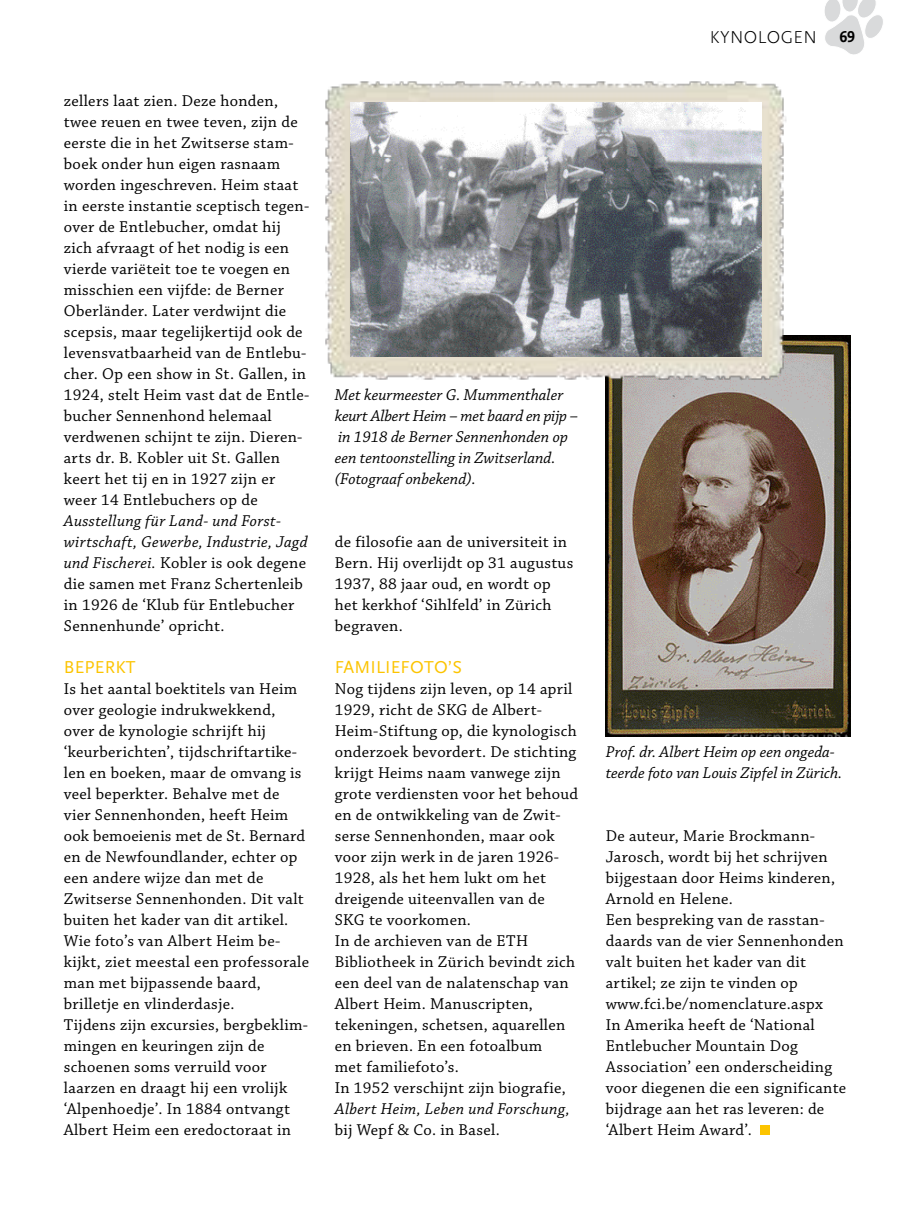
<style>
.page{position:relative;width:915px;height:1212px;background:#fff}
.page>*{position:absolute;margin:0;border:0;box-sizing:border-box;transform-origin:0 0}
.t1{font:18px "Scala Sans Pro";letter-spacing:.01em;color:#fcc400}
.t2{font:300 18px "Scala Sans Pro";letter-spacing:.02em;color:#000}
.t3{font:16.5px/21px "Chaparral Pro";letter-spacing:.02em;color:#000}
.t4{font:italic 16.5px/21px "Chaparral Pro";color:#000}
.t5{font:italic 16.5px "Chaparral Pro";letter-spacing:.02em;color:#000}
.t6{font:700 16.5px "Scala Sans Pro";color:#000;scale:.95 1}
.s1{font-style:italic}
</style>
<div class="page">
<svg style="left:824px;top:0;width:59px;height:55px"></svg>
<img style="left:605px;top:335px;width:245px;height:401px">
<img style="left:325px;top:81px;width:471px;height:311px">
<img style="left:350px;top:103px;width:411px;height:253px">
<div style="left:760px;top:1125px;width:9px;height:10px;background:#fcc400"></div>
<p class="t3" style="left:64px;top:90px;width:247px">zellers laat zien. Deze honden, twee reuen en twee teven, zijn de eerste die in het Zwitserse stam&shy;boek onder hun eigen rasnaam worden ingeschreven. Heim staat in eerste instantie sceptisch tegen&shy;over de Entlebucher, omdat hij zich afvraagt of het nodig is een vierde variëteit toe te voegen en misschien een vijfde: de Berner<br>Oberländer. Later verdwijnt die scepsis, maar tegelijkertijd ook de levensvatbaarheid van de Entlebu&shy;cher. Op een show in St. Gallen, in<br>1924, stelt Heim vast dat de Entle&shy;bucher Sennenhond helemaal verdwenen schijnt te zijn. Dieren&shy;arts dr. B. Kobler uit St. Gallen keert het tij en in 1927 zijn er weer 14 Entlebuchers op de</p>
<p class="t3" style="left:64px;top:511px;width:245px"><span class="s1">Ausstellung für Land- und Forst&shy;wirtschaft, Gewerbe, Industrie, Jagd und Fischerei.</span> Kobler is ook degene die samen met Franz Schertenleib in 1926 de ‘Klub für Entlebucher<br>Sennenhunde’ opricht.</p>
<p class="t1" style="left:64px;top:656px;width:73px">BEPERKT</p>
<p class="t3" style="left:64px;top:678px;width:247px">Is het aantal boektitels van Heim over geologie indrukwekkend, over de kynologie schrijft hij ‘keurberichten’, tijdschriftartike&shy;len en boeken, maar de omvang is veel beperkter. Behalve met de vier Sennenhonden, heeft Heim ook bemoeienis met de St. Bernard en de Newfoundlander, echter op een andere wijze dan met de<br>Zwitserse Sennenhonden. Dit valt buiten het kader van dit artikel.<br>Wie foto’s van Albert Heim be&shy;kijkt, ziet meestal een professorale man met bijpassende baard, brilletje en vlinderdasje.<br>Tijdens zijn excursies, bergbeklim&shy;mingen en keuringen zijn de schoenen soms verruild voor laarzen en draagt hij een vrolijk ‘Alpenhoedje’. In 1884 ontvangt<br>Albert Heim een eredoctoraat in</p>
<p class="t4" style="left:334px;top:384px;width:245px">Met keurmeester G. Mummenthaler keurt Albert Heim – met baard en pijp – in 1918 de Berner Sennenhonden op een tentoonstelling in Zwitserland. (Fotograaf onbekend).</p>
<p class="t3" style="left:334px;top:532px;width:240px">de filosofie aan de universiteit in<br>Bern. Hij overlijdt op 31 augustus<br>1937, 88 jaar oud, en wordt op het kerkhof ‘Sihlfeld’ in Zürich begraven.</p>
<p class="t1" style="left:335px;top:656px;width:129px">FAMILIEFOTO’S</p>
<p class="t3" style="left:334px;top:678px;width:245px">Nog tijdens zijn leven, op 14 april<br>1929, richt de SKG de Albert-<br>Heim-Stiftung op, die kynologisch onderzoek bevordert. De stichting krijgt Heims naam vanwege zijn grote verdiensten voor het behoud en de ontwikkeling van de Zwit&shy;serse Sennenhonden, maar ook voor zijn werk in de jaren 1926-<br>1928, als het hem lukt om het dreigende uiteenvallen van de<br>SKG te voorkomen.<br>In de archieven van de ETH<br>Bibliotheek in Zürich bevindt zich een deel van de nalatenschap van<br>Albert Heim. Manuscripten, tekeningen, schetsen, aquarellen en brieven. En een fotoalbum<br>met familiefoto’s.<br>In 1952 verschijnt zijn biografie,</p>
<p class="t5" style="left:334px;top:1099px;width:236px">Albert Heim, Leben und Forschung,</p>
<p class="t3" style="left:334px;top:1120px;width:166px">bij Wepf &amp; Co. in Basel.</p>
<p class="t2" style="left:709px;top:27px;width:108px">KYNOLOGEN</p>
<p class="t6" style="left:839px;top:27px;width:18px">69</p>
<p class="t4" style="left:605px;top:741px;width:238px">Prof. dr. Albert Heim op een ongeda&shy;teerde foto van Louis Zipfel in Zürich.</p>
<p class="t3" style="left:605px;top:826px;width:242px">De auteur, Marie Brockmann-<br>Jarosch, wordt bij het schrijven bijgestaan door Heims kinderen,<br>Arnold en Helene.<br>Een bespreking van de rasstan&shy;daards van de vier Sennenhonden valt buiten het kader van dit artikel; ze zijn te vinden op www.fci.be/nomenclature.aspx<br>In Amerika heeft de ‘National<br>Entlebucher Mountain Dog<br>Association’ een onderscheiding voor diegenen die een significante bijdrage aan het ras leveren: de ‘Albert Heim Award’.</p>
</div>
